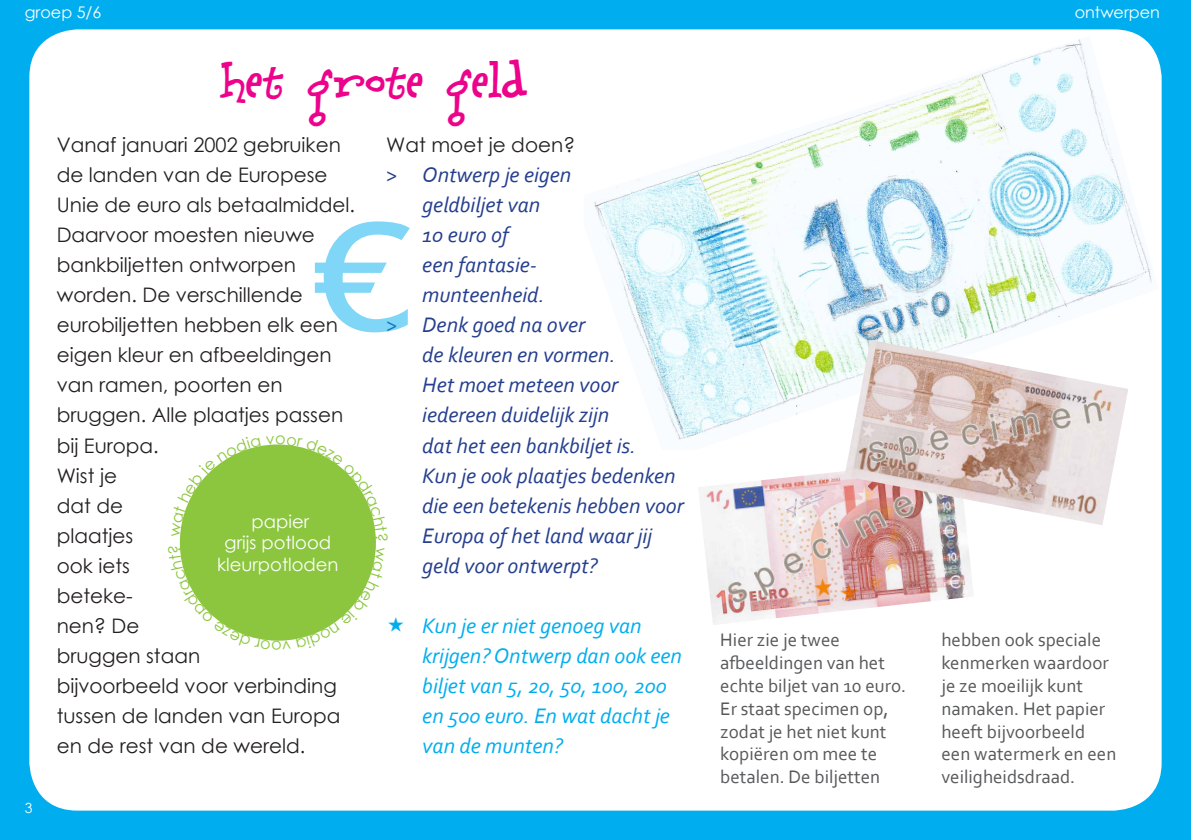
<style>
.page{position:relative;width:1191px;height:840px;background:#fff}
.page>*{position:absolute;margin:0;border:0;box-sizing:border-box;transform-origin:0 0}
.Opdrachttitel_roze{font:48px "Scrubadoo";color:#ed028c}
.Opdrachttekst{font:italic 22px/30px "Corbel";color:#253f8e}
.Opdrachttekst_2{font:italic 22px/30px "Corbel";color:#00aeef}
.Inleidingtekst{font:20px/30px "Century Gothic";color:#231f20}
.Voorbeeldtxt{font:19px/22.8px "Corbel";color:#57585a}
.Benodigdheden{font:18px "Century Gothic";color:#fff}
.paginanummer{font:16px "Century Gothic";color:#fff}
.paginanummer-2{font:14px "Century Gothic";color:#fff}
</style>
<div class="page">
<div style="left:0;top:0;width:1191px;height:839px;background:#00aeef"></div>
<div style="left:29px;top:29px;width:1132px;height:781px;background:#fff;border-radius:48px"></div>
<img style="left:594px;top:36px;width:564px;height:404px">
<img style="left:702px;top:471px;width:270px;height:153px">
<img style="left:844px;top:340px;width:284px;height:185px">
<svg style="left:315px;top:221px;width:95px;height:111px"></svg>
<svg style="left:179px;top:444px;width:197px;height:197px"></svg>
<p class="paginanummer" style="left:25px;top:1px;width:78px">groep 5/6</p>
<p class="Opdrachttitel_roze" style="left:220px;top:53px;width:310px">het grote geld</p>
<p class="paginanummer-2" style="left:25px;top:797px;width:9px">3</p>
<p class="Inleidingtekst" style="left:57px;top:129px;width:300px">Vanaf januari 2002 gebruiken de landen van de Europese<br>Unie de euro als betaalmiddel.<br>Daarvoor moesten nieuwe bankbiljetten ontworpen worden. De verschillende eurobiljetten hebben elk een eigen kleur en afbeeldingen van ramen, poorten en bruggen. Alle plaatjes passen bij Europa.<br>Wist je<br>dat de<br>plaatjes<br>ook iets<br>beteke-<br>nen? De<br>bruggen staan<br>bijvoorbeeld voor verbinding tussen de landen van Europa en de rest van de wereld.</p>
<p class="Inleidingtekst" style="left:386px;top:129px;width:190px">Wat moet je doen?</p>
<p class="Opdrachttekst" style="left:422px;top:159px;width:150px;text-indent:-36px">&gt; Ontwerp je eigen geldbiljet van<br>10 euro of<br>een fantasie&shy;munteenheid.</p>
<p class="Opdrachttekst" style="left:422px;top:309px;width:263px;text-indent:-36px">&gt; Denk goed na over<br>de kleuren en vormen.<br>Het moet meteen voor iedereen duidelijk zijn<br>dat het een bankbiljet is.<br>Kun je ook plaatjes bedenken die een betekenis hebben voor<br>Europa of het land waar jij geld voor ontwerpt?</p>
<p class="Benodigdheden" style="left:252px;top:508px;width:59px">papier</p>
<p class="Benodigdheden" style="left:225px;top:530px;width:108px">grijs potlood</p>
<p class="Benodigdheden" style="left:217px;top:551px;width:123px">kleurpotloden</p>
<p class="Opdrachttekst_2" style="left:422px;top:609px;width:261px">Kun je er niet genoeg van krijgen? Ontwerp dan ook een biljet van 5, 20, 50, 100, 200 en 500 euro. En wat dacht je van de munten?</p>
<p class="paginanummer" style="left:1074px;top:1px;width:87px">ontwerpen</p>
<p class="Voorbeeldtxt" style="left:720px;top:627px;width:187px">Hier zie je twee afbeeldingen van het echte biljet van 10 euro.<br>Er staat specimen op, zodat je het niet kunt kopiëren om mee te betalen. De biljetten</p>
<p class="Voorbeeldtxt" style="left:941px;top:627px;width:176px">hebben ook speciale kenmerken waardoor je ze moeilijk kunt namaken. Het papier heeft bijvoorbeeld een watermerk en een veiligheidsdraad.</p>
</div>
